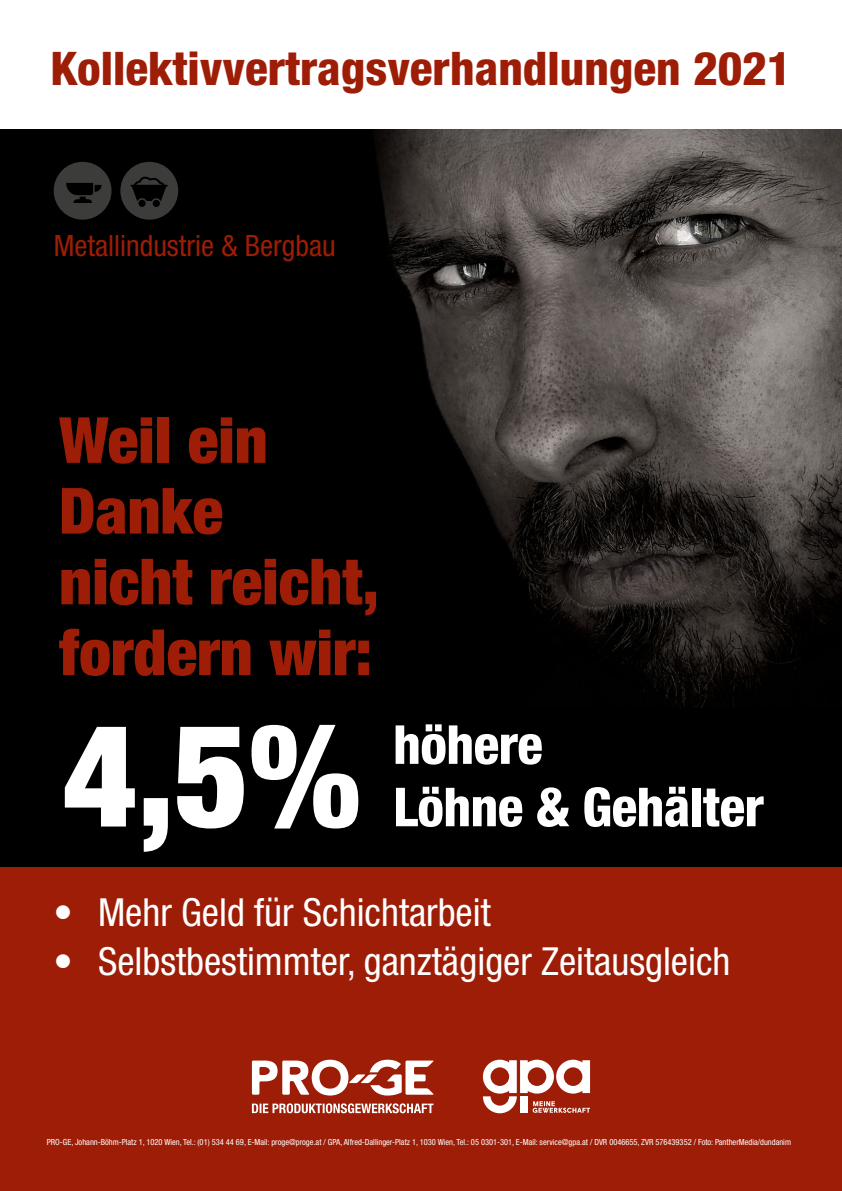
<style>
.page{position:relative;width:842px;height:1191px;background:#fff}
.page>*{position:absolute;margin:0;border:0;box-sizing:border-box;transform-origin:0 0}
.t1{font:900 condensed 143.5px "Helvetica Neue LT Std";color:#fff}
.t2{font:900 condensed 63.7px/70.7px "Helvetica Neue LT Std";color:#9d1d06}
.t3{font:800 condensed 53.8px "Helvetica Neue LT Std";letter-spacing:-.01em;color:#fff}
.t4{font:800 condensed 46.4px "Helvetica Neue LT Std";color:#9d1d06}
.t5{font:condensed 38.7px "Helvetica Neue LT Std";color:#fff}
.t6{font:condensed 29.4px "Helvetica Neue LT Std";color:#9d1d06}
.t7{font:condensed 8.4px "Helvetica Neue LT Std";color:#fff}
</style>
<div class="page">
<div style="left:0;top:64px;width:842px;height:958px;background:#000"></div>
<img style="left:0;top:128px;width:842px;height:579px">
<div style="left:0;top:867px;width:842px;height:323px;background:#9d1d06"></div>
<div style="left:0;top:0;width:842px;height:128px;background:#fff"></div>
<svg style="left:252px;top:1059px;width:182px;height:54px"></svg>
<svg style="left:483px;top:1059px;width:107px;height:54px"></svg>
<svg style="left:54px;top:162px;width:58px;height:58px"></svg>
<svg style="left:120px;top:162px;width:58px;height:58px"></svg>
<h3 class="t4" style="left:50px;top:40px;width:742px">Kollektivvertragsverhandlungen 2021</h3>
<h3 class="t6" style="left:54px;top:228px;width:283px">Metallindustrie &amp; Bergbau</h3>
<h2 class="t2" style="left:59px;top:404px;width:321px">Weil ein<br>Danke<br>nicht reicht, fordern wir:</h2>
<h1 class="t1" style="left:63px;top:687px;width:300px">4,5%</h1>
<h3 class="t3" style="left:393px;top:711px;width:151px">höhere</h3>
<h3 class="t3" style="left:393px;top:773px;width:373px">Löhne &amp; Gehälter</h3>
<h3 class="t5" style="left:54px;top:889px;width:439px">• Mehr Geld für Schichtarbeit</h3>
<h3 class="t5" style="left:54px;top:939px;width:678px">• Selbstbestimmter, ganztägiger Zeitausgleich</h3>
<p class="t7" style="left:47px;top:1137px;width:746px">PRO-GE, Johann-Böhm-Platz 1, 1020 Wien, Tel.: (01) 534 44 69, E-Mail: proge@proge.at / GPA, Alfred-Dallinger-Platz 1, 1030 Wien, Tel.: 05 0301-301, E-Mail: service@gpa.at / DVR 0046655, ZVR 576439352 / Foto: PantherMedia/dundanim</p>
</div>
